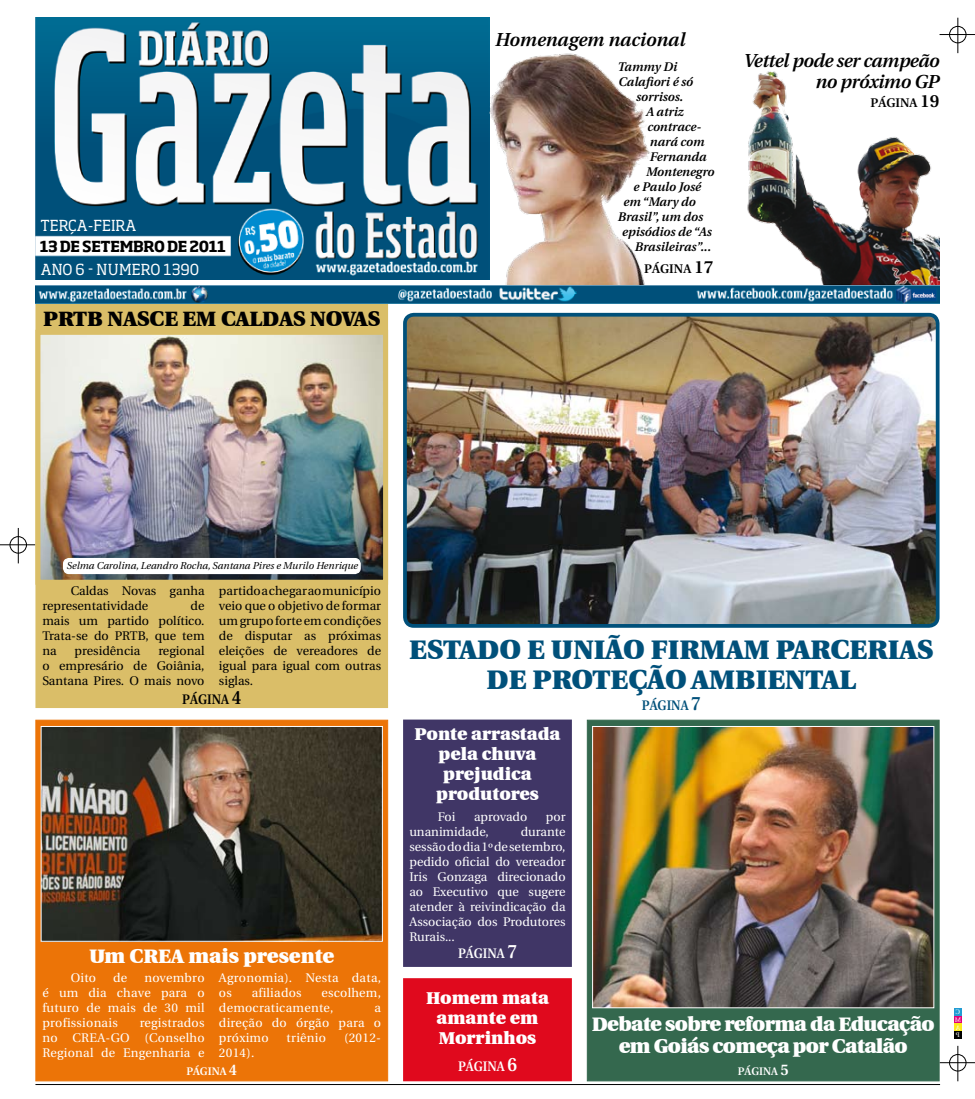
<style>
.page{position:relative;width:975px;height:1099px;background:#fff}
.page>*{position:absolute;margin:0;border:0;box-sizing:border-box;transform-origin:0 0}
.t1{font:900 27.5px/30px "Utopia";color:#00507a;text-align:center}
.t2{font:900 21.25px "Utopia";color:#000}
.t3{font:900 20px/22.5px "Utopia";letter-spacing:-.03em;color:#fff;text-align:center}
.t4{font:900 20px "Utopia";color:#fff}
.t5{font:italic 600 18.75px/21.2px "Utopia";letter-spacing:-.02em;color:#000;text-align:right}
.t6{font:italic 600 18.75px "Utopia";color:#000}
.t7{font:900 17.5px/20px "Utopia";color:#fff;text-align:center}
.t8{font:600 15.38px "Utopia";color:#fff}
.t9{font:15px "Soho Std";color:#fff}
.t10{font:700 15px "Soho Std";letter-spacing:-.03em;color:#000}
.t11{font:600 13.75px "Utopia";color:#fff;scale:.9 1}
.t12{font:600 13.75px "Utopia";color:#000;scale:.9 1}
.t13{font:600 13.75px "Utopia";color:#00507a;scale:.9 1}
.t14{font:12.5px/15px "Utopia";letter-spacing:.02em;color:#fff;text-align:justify}
.t15{font:12.5px/15px "Utopia";color:#000;text-align:justify}
.t16{font:italic 600 12.5px "Utopia";color:#000}
.t17{font:12.5px "Utopia";color:#fff}
.t18{font:600 12.5px "Utopia";color:#000}
.t19{font:600 11px "Utopia";color:#fff}
.t20{font:italic 10px "Utopia";color:#000}
.s1{font-size:17.5px}
.s2{font-size:19.25px}
</style>
<div class="page">
<hr style="left:939px;top:34px;width:35px;height:1px;background:#000">
<hr style="left:957px;top:18px;width:1px;height:35px;background:#000">
<div style="left:949px;top:26px;width:17px;height:17px;border:1px solid #000;border-radius:50%"></div>
<hr style="left:939px;top:1062px;width:35px;height:1px;background:#000">
<hr style="left:957px;top:1045px;width:1px;height:36px;background:#000">
<div style="left:949px;top:1054px;width:17px;height:17px;border:1px solid #000;border-radius:50%"></div>
<div style="left:954px;top:1008px;width:7px;height:7px;background:#219cd3"></div>
<div style="left:954px;top:1015px;width:7px;height:8px;background:#e20079"></div>
<div style="left:954px;top:1023px;width:7px;height:7px;background:#fcea1b"></div>
<div style="left:954px;top:1030px;width:7px;height:8px;background:#000"></div>
<hr style="left:35px;top:1084px;width:905px;height:1px;background:#000">
<hr style="left:0;top:544px;width:35px;height:1px;background:#000">
<hr style="left:18px;top:528px;width:1px;height:35px;background:#000">
<div style="left:10px;top:536px;width:17px;height:17px;border:1px solid #000;border-radius:50%"></div>
<img style="left:747px;top:71px;width:192px;height:214px">
<div style="left:35px;top:301px;width:353px;height:407px;background:#dabe68"></div>
<img style="left:41px;top:336px;width:341px;height:242px">
<div style="left:35px;top:330px;width:353px;height:254px;border:5px solid #dabe68"></div>
<div style="left:587px;top:719px;width:352px;height:362px;background:#34684e;border:1px solid #34684e"></div>
<img style="left:594px;top:728px;width:338px;height:278px">
<div style="left:592px;top:726px;width:342px;height:282px;border:1px solid #fff"></div>
<div style="left:403px;top:719px;width:169px;height:247px;background:#403666;border:2px solid #403666"></div>
<div style="left:403px;top:978px;width:169px;height:103px;background:#e0091d;border:2px solid #e0091d"></div>
<img style="left:35px;top:18px;width:454px;height:262px">
<img style="left:405px;top:315px;width:532px;height:311px">
<div style="left:403px;top:313px;width:536px;height:314px;border:4px solid #00507a;border-radius:9px"></div>
<div style="left:35px;top:719px;width:353px;height:362px;background:#ec7407;border:1px solid #ec7407"></div>
<img style="left:43px;top:728px;width:338px;height:211px">
<div style="left:41px;top:726px;width:342px;height:215px;border:1px solid #fff"></div>
<img style="left:485px;top:53px;width:166px;height:232px">
<img style="left:35px;top:285px;width:904px;height:19px">
<div style="left:64px;top:558px;width:296px;height:15px;background:#fff;border-radius:5px"></div>
<div style="left:63px;top:558px;width:298px;height:16px;border:1px solid #fff;border-radius:5px"></div>
<h3 class="t6" style="left:495px;top:29px;width:192px">Homenagem nacional</h3>
<p class="t16" style="left:617px;top:59px;width:61px">Tammy Di</p>
<p class="t16" style="left:618px;top:74px;width:76px">Calafiori é só</p>
<p class="t16" style="left:636px;top:89px;width:49px">sorrisos.</p>
<p class="t16" style="left:646px;top:104px;width:39px">A atriz</p>
<p class="t16" style="left:647px;top:119px;width:55px">contrace-</p>
<p class="t16" style="left:649px;top:134px;width:56px">nará com</p>
<p class="t16" style="left:649px;top:149px;width:58px">Fernanda</p>
<p class="t16" style="left:646px;top:164px;width:70px">Montenegro</p>
<p class="t16" style="left:633px;top:179px;width:69px">e Paulo José</p>
<p class="t16" style="left:623px;top:194px;width:74px">em “Mary do</p>
<p class="t16" style="left:617px;top:209px;width:87px">Brasil”, um dos</p>
<p class="t16" style="left:622px;top:224px;width:91px">episódios de “As</p>
<p class="t16" style="left:634px;top:239px;width:78px">Brasileiras”...</p>
<p class="t9" style="left:41px;top:216px;width:97px">TERÇA-FEIRA</p>
<p class="t10" style="left:40px;top:236px;width:188px">13 DE SETEMBRO DE 2011</p>
<p class="t9" style="left:41px;top:260px;width:160px">ANO 6 - NUMERO 1390</p>
<p class="t18" style="left:644px;top:261px;width:71px">PÁGINA <span class="s1">17</span></p>
<h2 class="t2" style="left:43px;top:306px;width:338px">PRTB nasce em Caldas Novas</h2>
<h3 class="t5" style="left:743px;top:50px;width:197px">Vettel pode ser campeão no próximo GP</h3>
<p class="t18" style="left:870px;top:95px;width:71px">PÁGINA <span class="s1">19</span></p>
<p class="t20" style="left:67px;top:560px;width:293px">Selma Carolina, Leandro Rocha, Santana Pires e Murilo Henrique</p>
<p class="t15" style="left:42px;top:584px;width:164px;text-indent:28px">Caldas Novas ganha representatividade</p>
<p class="t15" style="left:219px;top:584px;width:164px">partido a chegar ao município veio que o objetivo de formar um grupo forte em condições de disputar as próximas eleições de vereadores de igual para igual com outras siglas.</p>
<p class="t12" style="left:182px;top:691px;width:67px">PÁGINA <span class="s2">4</span></p>
<p class="t15" style="left:42px;top:599px;width:164px;text-indent:148px">de mais um partido político.<br>Trata-se do PRTB, que tem na</p>
<p class="t15" style="left:42px;top:644px;width:164px;text-indent:116px">regional o empresário de Goiânia, Santana Pires. O mais novo</p>
<p class="t15" style="left:75px;top:644px;width:67px">presidência</p>
<h3 class="t4" style="left:89px;top:945px;width:247px">Um CREA mais presente</h3>
<p class="t14" style="left:42px;top:970px;width:164px;text-indent:102px">novembro é um dia chave para o futuro de mais de 30 mil profissionais</p>
<p class="t14" style="left:71px;top:970px;width:27px">Oito</p>
<p class="t14" style="left:113px;top:970px;width:16px">de</p>
<p class="t14" style="left:42px;top:1015px;width:164px;text-indent:97px">registrados no CREA-GO (Conselho Regional de Engenharia e</p>
<p class="t14" style="left:219px;top:970px;width:164px">Agronomia). Nesta data, os</p>
<p class="t14" style="left:219px;top:985px;width:164px;text-indent:102px">escolhem, democraticamente,</p>
<p class="t14" style="left:252px;top:985px;width:51px">afiliados</p>
<p class="t14" style="left:219px;top:1000px;width:164px;text-indent:156px">a direção do órgão para o próximo</p>
<p class="t14" style="left:286px;top:1030px;width:41px">triênio</p>
<p class="t14" style="left:344px;top:1030px;width:39px">(2012-</p>
<p class="t14" style="left:219px;top:1045px;width:37px">2014).</p>
<p class="t19" style="left:186px;top:1064px;width:8px">PÁGINA</p>
<p class="t8" style="left:229px;top:1060px;width:10px">4</p>
<h1 class="t1" style="left:409px;top:634px;width:525px">Estado e União firmam parcerias de proteção ambiental</h1>
<p class="t13" style="left:641px;top:697px;width:67px">PÁGINA <span class="s2">7</span></p>
<h3 class="t7" style="left:414px;top:724px;width:148px">Ponte arrastada pela chuva prejudica produtores</h3>
<p class="t14" style="left:438px;top:809px;width:19px">Foi</p>
<p class="t17" style="left:474px;top:809px;width:55px">aprovado</p>
<p class="t14" style="left:546px;top:809px;width:21px">por</p>
<p class="t17" style="left:409px;top:824px;width:81px">unanimidade,</p>
<p class="t14" style="left:409px;top:824px;width:158px;text-indent:111px">durante sessão do dia 1º de setembro, pedido oficial do vereador Iris Gonzaga direcionado ao Executivo que sugere atender à reivindicação da Associação dos Produtores Rurais...</p>
<p class="t11" style="left:458px;top:945px;width:67px">PÁGINA <span class="s2">7</span></p>
<h3 class="t7" style="left:426px;top:988px;width:125px">Homem mata amante em<br>Morrinhos</h3>
<p class="t11" style="left:458px;top:1058px;width:67px">PÁGINA <span class="s2">6</span></p>
<h3 class="t3" style="left:591px;top:1012px;width:344px">Debate sobre reforma da Educação em Goiás começa por Catalão</h3>
<p class="t19" style="left:737px;top:1064px;width:8px">PÁGINA</p>
<p class="t8" style="left:780px;top:1060px;width:10px">5</p>
</div>
